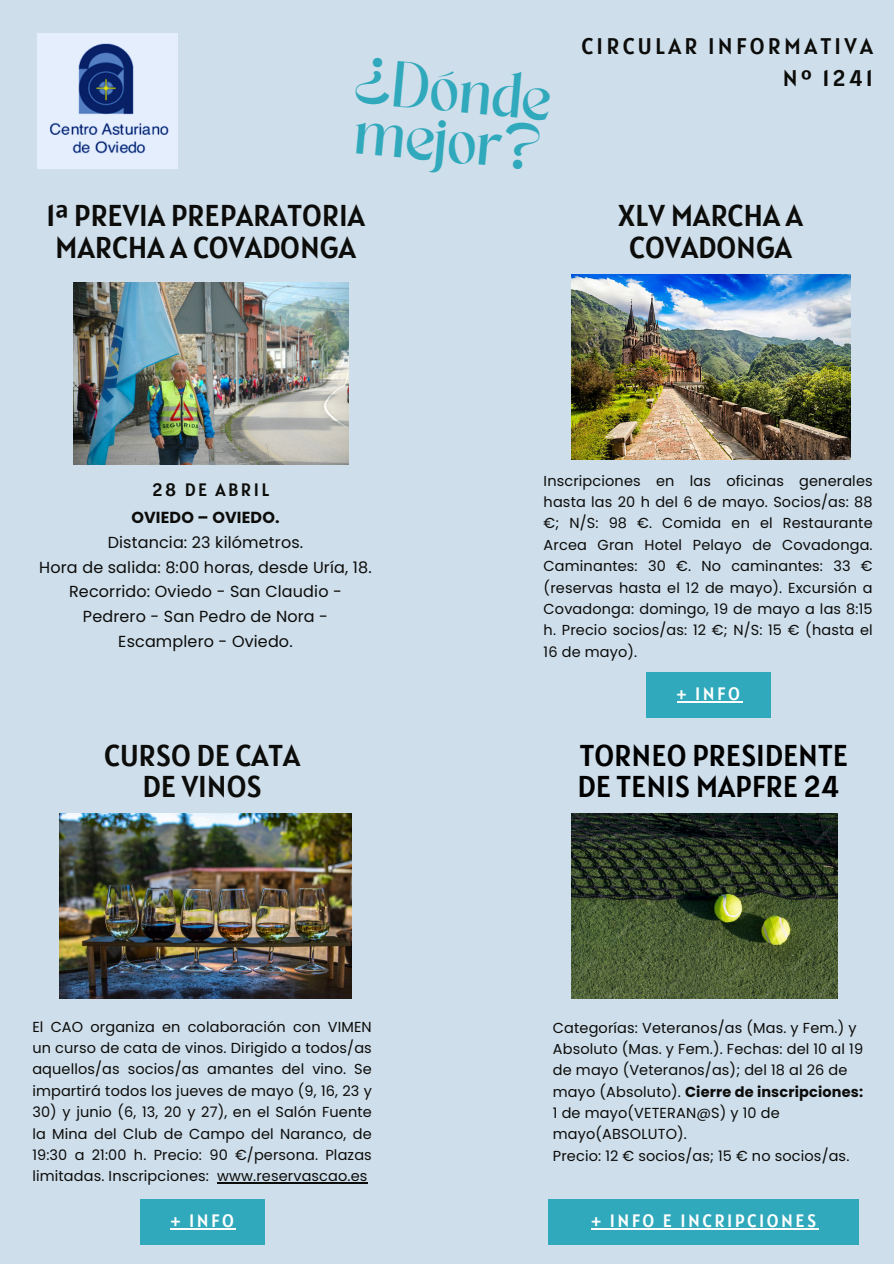
<style>
.page{position:relative;width:894px;height:1264px;background:#fff}
.page>*{position:absolute;margin:0;border:0;box-sizing:border-box;transform-origin:0 0}
.t1{font:45.45px "TANMERINGUE";color:#2fa9bb}
.t2{font:30px/31.5px "Alatsi";color:#0c0c0a;text-align:center}
.t3{font:30px/31.5px "Alatsi";color:#000}
.t4{font:22.5px "Alatsi";letter-spacing:.145em;color:#0c0c0a}
.t5{font:17.85px "Alatsi";letter-spacing:.14em;color:#fff}
.t6{font:17.85px "Alatsi";letter-spacing:.14em;color:#0c0c0a}
.t7{font:15.9px/24.8px "Poppins";letter-spacing:.01em;color:#0c0c0a;text-align:center}
.t8{font:700 15.9px "Poppins";letter-spacing:.01em;color:#0c0c0a}
.t9{font:14.55px/21.3px "Poppins";letter-spacing:.01em;color:#0c0c0a;text-align:justify}
.s1{font-weight:700}
</style>
<div class="page">
<div style="left:0;top:0;width:893px;height:1263px;background:#cedeeb"></div>
<img style="left:38px;top:33px;width:139px;height:135px">
<img style="left:571px;top:814px;width:265px;height:184px">
<div style="left:548px;top:1199px;width:310px;height:45px;background:#2fa9bb"></div>
<hr style="left:591px;top:1228px;width:65px;height:1px;background:#fff">
<hr style="left:656px;top:1228px;width:162px;height:1px;background:#fff">
<img style="left:571px;top:274px;width:279px;height:186px">
<div style="left:645px;top:672px;width:125px;height:45px;background:#2fa9bb"></div>
<hr style="left:676px;top:701px;width:66px;height:1px;background:#fff">
<img style="left:60px;top:813px;width:291px;height:185px">
<hr style="left:217px;top:1182px;width:150px;height:1px;background:#0c0c0a">
<img style="left:74px;top:282px;width:274px;height:183px">
<div style="left:140px;top:1199px;width:124px;height:45px;background:#2fa9bb"></div>
<hr style="left:170px;top:1228px;width:66px;height:1px;background:#fff">
<p class="t1" style="left:356px;top:57px;width:199px;rotate:5deg">¿Dónde</p>
<p class="t1" style="left:357px;top:108px;width:188px;rotate:5deg">mejor?</p>
<p class="t2" style="left:46px;top:200px;width:320px">1ª PREVIA PREPARATORIA<br>MARCHA A COVADONGA</p>
<p class="t4" style="left:581px;top:32px;width:293px">CIRCULAR INFORMATIVA</p>
<p class="t4" style="left:782px;top:63px;width:91px">Nº 1241</p>
<p class="t2" style="left:618px;top:200px;width:186px">XLV MARCHA A<br>COVADONGA</p>
<p class="t6" style="left:152px;top:478px;width:118px">28 DE ABRIL</p>
<p class="t8" style="left:131px;top:506px;width:150px">OVIEDO – OVIEDO.</p>
<p class="t7" style="left:108px;top:530px;width:197px">Distancia: 23 kilómetros.</p>
<p class="t7" style="left:39px;top:554px;width:334px">Hora de salida: 8:00 horas, desde Uría, 18.</p>
<h4 class="t7" style="left:69px;top:579px;width:274px">Recorrido: Oviedo - San Claudio -<br>Pedrero - San Pedro de Nora -<br>Escamplero - Oviedo.</h4>
<h4 class="t2" style="left:104px;top:739px;width:197px">CURSO DE CATA<br>DE VINOS</h4>
<h2 class="t9" style="left:32px;top:1015px;width:341px">El CAO organiza en colaboración con VIMEN un curso de cata de vinos. Dirigido a todos/as aquellos/as socios/as amantes del vino. Se impartirá todos los jueves de mayo (9, 16, 23 y</h2>
<h2 class="t9" style="left:32px;top:1101px;width:341px">30) y junio (6, 13, 20 y 27), en el Salón Fuente la Mina del Club de Campo del Naranco, de 19:30 a 21:00 h. Precio: 90 €/persona. Plazas limitadas. Inscripciones: www.reservascao.es</h2>
<h4 class="t5" style="left:170px;top:1209px;width:65px">+ INFO</h4>
<p class="t9" style="left:543px;top:470px;width:330px">Inscripciones en las oficinas generales hasta las 20 h del 6 de mayo. Socios/as: 88 €; N/S: 98 €. Comida en el Restaurante Arcea Gran Hotel Pelayo de Covadonga.<br>Caminantes: 30 €. No caminantes: 33 € (reservas hasta el 12 de mayo). Excursión a Covadonga: domingo, 19 de mayo a las 8:15 h. Precio socios/as: 12 €; N/S: 15 € (hasta el 16 de mayo).</p>
<h4 class="t5" style="left:676px;top:682px;width:65px">+ INFO</h4>
<p class="t3" style="left:577px;top:739px;width:272px">TORNEO PRESIDENTE<br>DE TENIS MAPFRE 24</p>
<h1 class="t9" style="left:552px;top:1016px;width:312px;text-align:left">Categorías: Veteranos/as (Mas. y Fem.) y Absoluto (Mas. y Fem.). Fechas: del 10 al 19 de mayo (Veteranos/as); del 18 al 26 de mayo (Absoluto). <span class="s1">Cierre de inscripciones:<br></span>1 de mayo(VETERAN@S) y 10 de mayo(ABSOLUTO).</h1>
<h2 class="t9" style="left:552px;top:1145px;width:298px">Precio: 12 € socios/as; 15 € no socios/as.</h2>
<h2 class="t5" style="left:591px;top:1209px;width:227px">+ INFO E INCRIPCIONES</h2>
</div>
